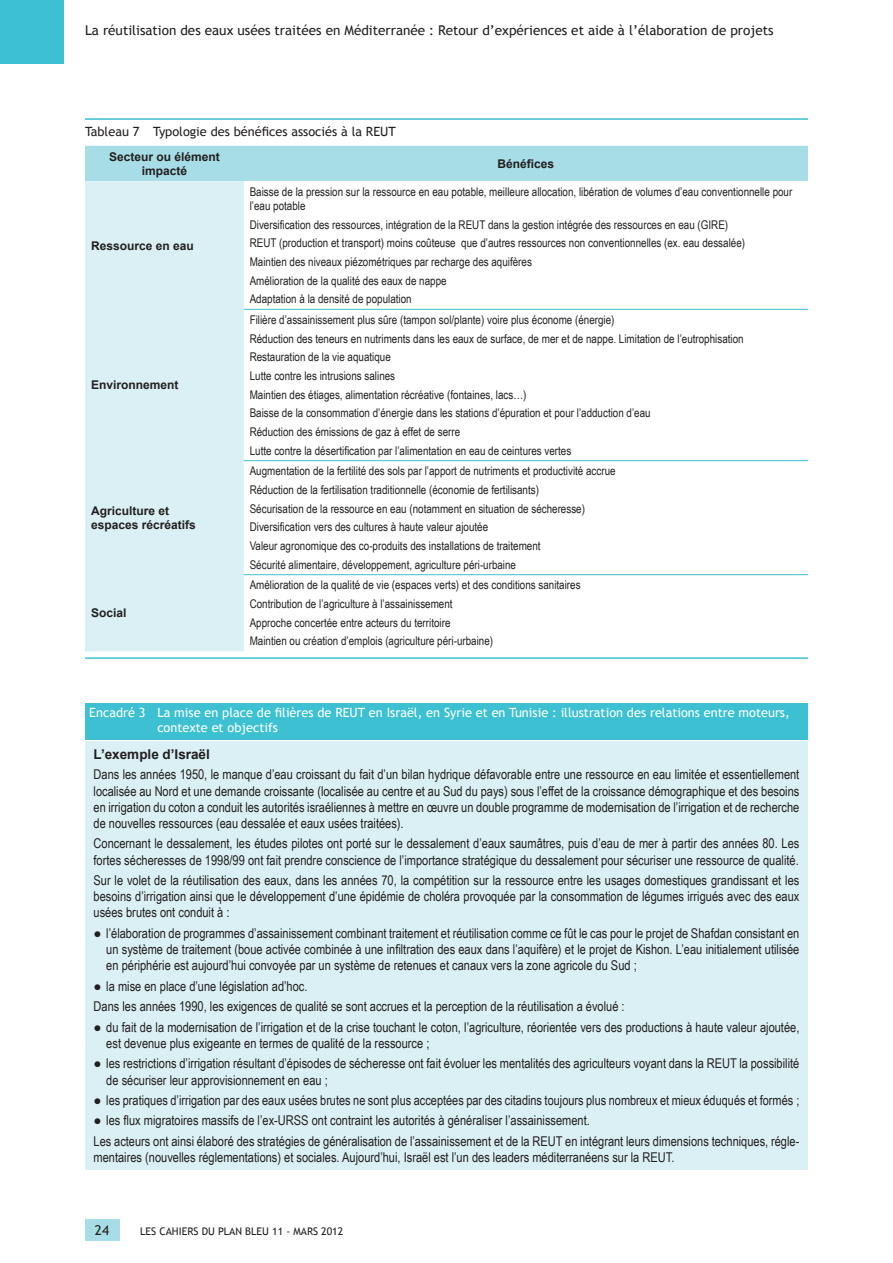
<style>
.page{position:relative;width:893px;height:1263px;background:#fff}
.page>*{position:absolute;margin:0;border:0;box-sizing:border-box;transform-origin:0 0}
.t1{font:13.5px/16.2px "Arial Narrow";color:#231f20}
.t2{font:13.5px "Trebuchet MS";color:#231f20}
.t3{font:700 13.5px "Arial";color:#231f20}
.t4{font:12.75px/15.3px "Trebuchet MS";color:#fff}
.t5{font:12.75px "Trebuchet MS";color:#231f20}
.t6{font:12px/18.6px "Arial Narrow";color:#231f20}
.t7{font:700 12px/14.4px "Arial";color:#231f20;text-align:center}
.t8{font:10.5px "Trebuchet MS";color:#231f20}
</style>
<div class="page">
<div style="left:0;top:0;width:64px;height:64px;background:#3dc1d2"></div>
<div style="left:85px;top:1220px;width:34px;height:21px;background:#a6dde6"></div>
<div style="left:85px;top:740px;width:723px;height:429px;background:#daf0f4"></div>
<div style="left:85px;top:146px;width:723px;height:35px;background:#a6dde6"></div>
<div style="left:85px;top:181px;width:159px;height:470px;background:#daf0f4"></div>
<hr style="left:244px;top:309px;width:564px;height:1px;background:#3dc1d2">
<hr style="left:244px;top:460px;width:564px;height:1px;background:#3dc1d2">
<hr style="left:244px;top:574px;width:564px;height:1px;background:#3dc1d2">
<hr style="left:85px;top:118px;width:723px;height:2px;background:#3dc1d2">
<hr style="left:85px;top:657px;width:723px;height:2px;background:#3dc1d2">
<div style="left:85px;top:703px;width:723px;height:36px;background:#3dc1d2"></div>
<p class="t2" style="left:85px;top:23px;width:690px">La réutilisation des eaux usées traitées en Méditerranée : Retour d’expériences et aide à l’élaboration de projets</p>
<p class="t5" style="left:85px;top:124px;width:312px">Tableau 7 Typologie des bénéfices associés à la REUT</p>
<p class="t7" style="left:109px;top:149px;width:112px">Secteur ou élément impacté</p>
<p class="t7" style="left:497px;top:157px;width:58px">Bénéfices</p>
<p class="t7" style="left:91px;top:238px;width:104px">Ressource en eau</p>
<p class="t7" style="left:91px;top:378px;width:89px">Environnement</p>
<p class="t7" style="left:91px;top:504px;width:106px;text-align:left">Agriculture et espaces récréatifs</p>
<p class="t7" style="left:91px;top:606px;width:37px">Social</p>
<p class="t6" style="left:250px;top:184px;width:544px;line-height:14.4px">Baisse de la pression sur la ressource en eau potable, meilleure allocation, libération de volumes d’eau conventionnelle pour l’eau potable</p>
<p class="t6" style="left:250px;top:215px;width:497px">Diversification des ressources, intégration de la REUT dans la gestion intégrée des ressources en eau (GIRE)<br>REUT (production et transport) moins coûteuse que d’autres ressources non conventionnelles (ex. eau dessalée)<br>Maintien des niveaux piézométriques par recharge des aquifères<br>Amélioration de la qualité des eaux de nappe<br>Adaptation à la densité de population</p>
<p class="t6" style="left:250px;top:310px;width:495px">Filière d’assainissement plus sûre (tampon sol/plante) voire plus économe (énergie)<br>Réduction des teneurs en nutriments dans les eaux de surface, de mer et de nappe. Limitation de l’eutrophisation Restauration de la vie aquatique<br>Lutte contre les intrusions salines<br>Maintien des étiages, alimentation récréative (fontaines, lacs…)<br>Baisse de la consommation d’énergie dans les stations d’épuration et pour l’adduction d’eau<br>Réduction des émissions de gaz à effet de serre<br>Lutte contre la désertification par l’alimentation en eau de ceintures vertes</p>
<p class="t6" style="left:250px;top:461px;width:367px">Augmentation de la fertilité des sols par l’apport de nutriments et productivité accrue Réduction de la fertilisation traditionnelle (économie de fertilisants)<br>Sécurisation de la ressource en eau (notamment en situation de sécheresse)<br>Diversification vers des cultures à haute valeur ajoutée<br>Valeur agronomique des co-produits des installations de traitement<br>Sécurité alimentaire, développement, agriculture péri-urbaine</p>
<p class="t6" style="left:250px;top:575px;width:332px">Amélioration de la qualité de vie (espaces verts) et des conditions sanitaires Contribution de l’agriculture à l’assainissement<br>Approche concertée entre acteurs du territoire<br>Maintien ou création d’emplois (agriculture péri-urbaine)</p>
<p class="t4" style="left:157px;top:705px;width:634px;text-indent:-68px">Encadré 3 La mise en place de filières de REUT en Israël, en Syrie et en Tunisie : illustration des relations entre moteurs, contexte et objectifs</p>
<p class="t3" style="left:94px;top:745px;width:118px">L’exemple d’Israël</p>
<p class="t1" style="left:94px;top:766px;width:707px;text-align:justify">Dans les années 1950, le manque d’eau croissant du fait d’un bilan hydrique défavorable entre une ressource en eau limitée et essentiellement localisée au Nord et une demande croissante (localisée au centre et au Sud du pays) sous l’effet de la croissance démographique et des besoins en irrigation du coton a conduit les autorités israéliennes à mettre en œuvre un double programme de modernisation de l’irrigation et de recherche de nouvelles ressources (eau dessalée et eaux usées traitées).</p>
<p class="t1" style="left:94px;top:835px;width:707px">Concernant le dessalement, les études pilotes ont porté sur le dessalement d’eaux saumâtres, puis d’eau de mer à partir des années 80. Les fortes sécheresses de 1998/99 ont fait prendre conscience de l’importance stratégique du dessalement pour sécuriser une ressource de qualité.</p>
<p class="t1" style="left:94px;top:872px;width:707px;text-align:justify">Sur le volet de la réutilisation des eaux, dans les années 70, la compétition sur la ressource entre les usages domestiques grandissant et les besoins d’irrigation ainsi que le développement d’une épidémie de choléra provoquée par la consommation de légumes irrigués avec des eaux usées brutes ont conduit à :</p>
<p class="t1" style="left:106px;top:924px;width:695px;text-align:justify;text-indent:-13px">● l’élaboration de programmes d’assainissement combinant traitement et réutilisation comme ce fût le cas pour le projet de Shafdan consistant en un système de traitement (boue activée combinée à une infiltration des eaux dans l’aquifère) et le projet de Kishon. L’eau initialement utilisée en périphérie est aujourd’hui convoyée par un système de retenues et canaux vers la zone agricole du Sud ;</p>
<p class="t1" style="left:94px;top:975px;width:533px;line-height:20.4px">● la mise en place d’une législation ad’hoc.<br>Dans les années 1990, les exigences de qualité se sont accrues et la perception de la réutilisation a évolué :</p>
<p class="t1" style="left:106px;top:1018px;width:695px;text-indent:-13px">● du fait de la modernisation de l’irrigation et de la crise touchant le coton, l’agriculture, réorientée vers des productions à haute valeur ajoutée, est devenue plus exigeante en termes de qualité de la ressource ;</p>
<p class="t1" style="left:106px;top:1055px;width:695px;text-indent:-13px">● les restrictions d’irrigation résultant d’épisodes de sécheresse ont fait évoluer les mentalités des agriculteurs voyant dans la REUT la possibilité de sécuriser leur approvisionnement en eau ;</p>
<p class="t1" style="left:94px;top:1092px;width:707px">● les pratiques d’irrigation par des eaux usées brutes ne sont plus acceptées par des citadins toujours plus nombreux et mieux éduqués et formés ;</p>
<p class="t1" style="left:94px;top:1110px;width:707px;line-height:20.4px">● les flux migratoires massifs de l’ex-URSS ont contraint les autorités à généraliser l’assainissement.<br>Les acteurs ont ainsi élaboré des stratégies de généralisation de l’assainissement et de la REUT en intégrant leurs dimensions techniques, régle-</p>
<p class="t1" style="left:94px;top:1149px;width:582px">mentaires (nouvelles réglementations) et sociales. Aujourd’hui, Israël est l’un des leaders méditerranéens sur la REUT.</p>
<p class="t2" style="left:95px;top:1222px;width:16px">24</p>
<p class="t8" style="left:140px;top:1225px;width:168px">les cahiers du plan bleu 11 - MARS</p>
<p class="t8" style="left:321px;top:1225px;width:24px">2012</p>
</div>
